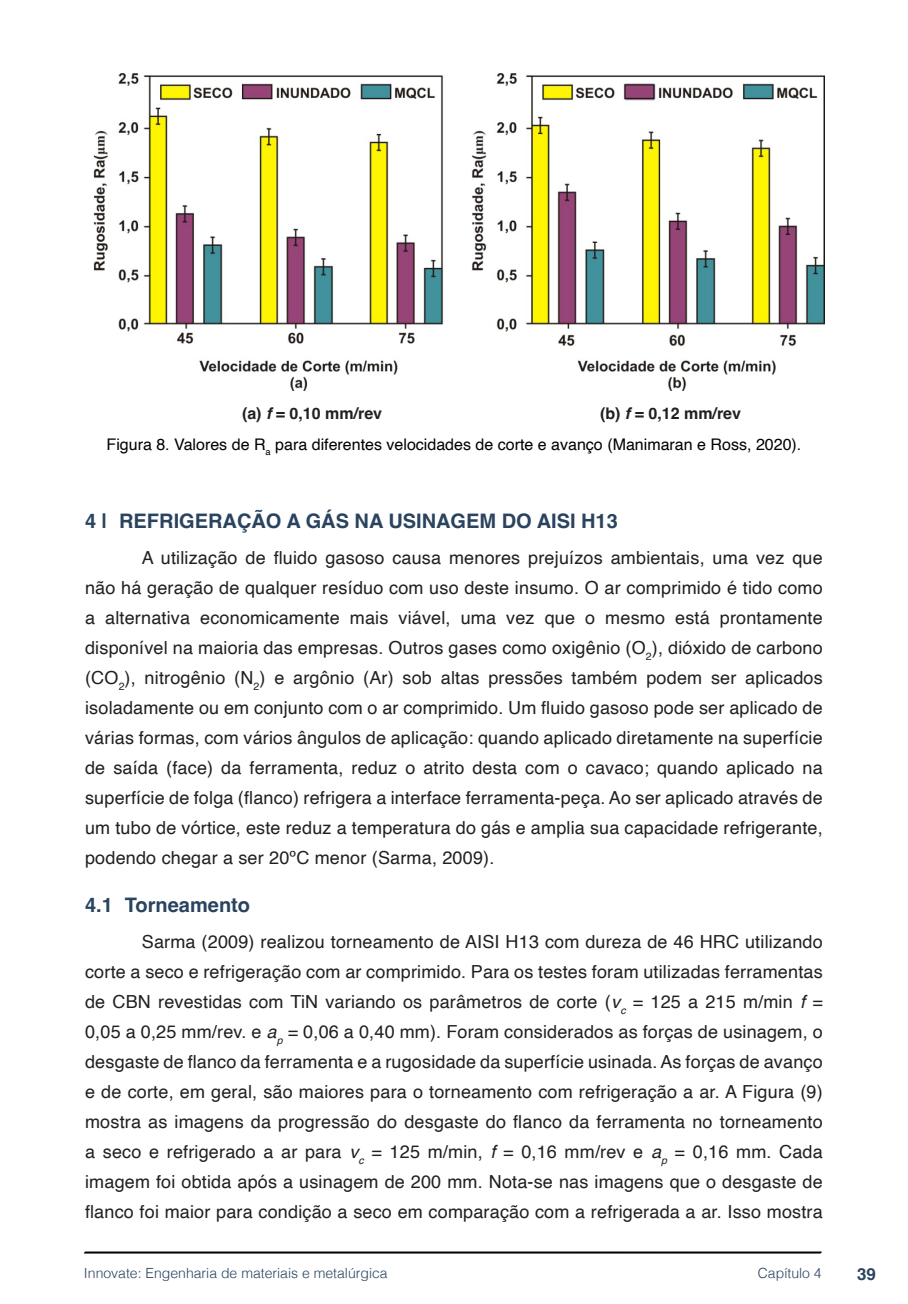
<style>
.page{position:relative;width:908px;height:1304px;background:#fff}
.page>*{position:absolute;margin:0;border:0;box-sizing:border-box;transform-origin:0 0}
.t1{font:700 20px "Helvetica";color:#2a435e}
.txt{font:18px/30px "Helvetica";letter-spacing:.01em;color:#231f20;text-align:justify}
.t2{font:700 16.8px "Helvetica";color:#2a435e}
.imagens_graf_tab{font:16px "Helvetica";color:#000}
.tab_txt{font:700 16px "Helvetica";color:#231f20}
.t3{font:300 14px "Helvetica";color:#2a435e}
.s1{font-style:italic}
</style>
<div class="page">
<svg style="left:84px;top:1251px;width:737px;height:3px;background:#515151"></svg>
<img style="left:93px;top:74px;width:730px;height:317px">
<p class="tab_txt" style="left:242px;top:404px;width:142px">(a) <span class="s1">f</span> = 0,10 mm/rev</p>
<p class="tab_txt" style="left:599px;top:404px;width:142px">(b) <span class="s1">f</span> = 0,12 mm/rev</p>
<p class="imagens_graf_tab" style="left:106px;top:432px;width:696px">Figura 8. Valores de R<sub>a</sub> para diferentes velocidades de corte e avanço (Manimaran e Ross, 2020).</p>
<p class="t1" style="left:85px;top:509px;width:534px">4 | REFRIGERAÇÃO A GÁS NA USINAGEM DO AISI H13</p>
<p class="txt" style="left:85px;top:543px;width:738px;text-indent:57px">A utilização de fluido gasoso causa menores prejuízos ambientais, uma vez que não há geração de qualquer resíduo com uso deste insumo. O ar comprimido é tido como a alternativa economicamente mais viável, uma vez que o mesmo está prontamente disponível na maioria das empresas. Outros gases como oxigênio (O<sub>2</sub>), dióxido de carbono (CO<sub>2</sub>), nitrogênio (N<sub>2</sub>) e argônio (Ar) sob altas pressões também podem ser aplicados isoladamente ou em conjunto com o ar comprimido. Um fluido gasoso pode ser aplicado de várias formas, com vários ângulos de aplicação: quando aplicado diretamente na superfície de saída (face) da ferramenta, reduz o atrito desta com o cavaco; quando aplicado na superfície de folga (flanco) refrigera a interface ferramenta-peça. Ao ser aplicado através de um tubo de vórtice, este reduz a temperatura do gás e amplia sua capacidade refrigerante, podendo chegar a ser 20ºC menor (Sarma, 2009).</p>
<p class="t1" style="left:85px;top:893px;width:166px">4.1 Torneamento</p>
<p class="txt" style="left:85px;top:927px;width:739px;text-indent:57px">Sarma (2009) realizou torneamento de AISI H13 com dureza de 46 HRC utilizando corte a seco e refrigeração com ar comprimido. Para os testes foram utilizadas ferramentas de CBN revestidas com TiN variando os parâmetros de corte (<span class="s1">v</span><sub>c</sub> = 125 a 215 m/min <span class="s1">f</span> = 0,05 a 0,25 mm/rev. e <span class="s1">a</span><sub>p</sub> = 0,06 a 0,40 mm). Foram considerados as forças de usinagem, o desgaste de flanco da ferramenta e a rugosidade da superfície usinada. As forças de avanço e de corte, em geral, são maiores para o torneamento com refrigeração a ar. A Figura (9) mostra as imagens da progressão do desgaste do flanco da ferramenta no torneamento a seco e refrigerado a ar para <span class="s1">v</span><sub>c</sub> = 125 m/min, <span class="s1">f</span> = 0,16 mm/rev e <span class="s1">a</span><sub>p</sub> = 0,16 mm. Cada imagem foi obtida após a usinagem de 200 mm. Nota-se nas imagens que o desgaste de flanco foi maior para condição a seco em comparação com a refrigerada a ar. Isso mostra</p>
<p class="t3" style="left:84px;top:1261px;width:305px">Innovate: Engenharia de materiais e metalúrgica</p>
<p class="t3" style="left:757px;top:1261px;width:65px">Capítulo 4</p>
<p class="t2" style="left:856px;top:1264px;width:20px">39</p>
</div>
